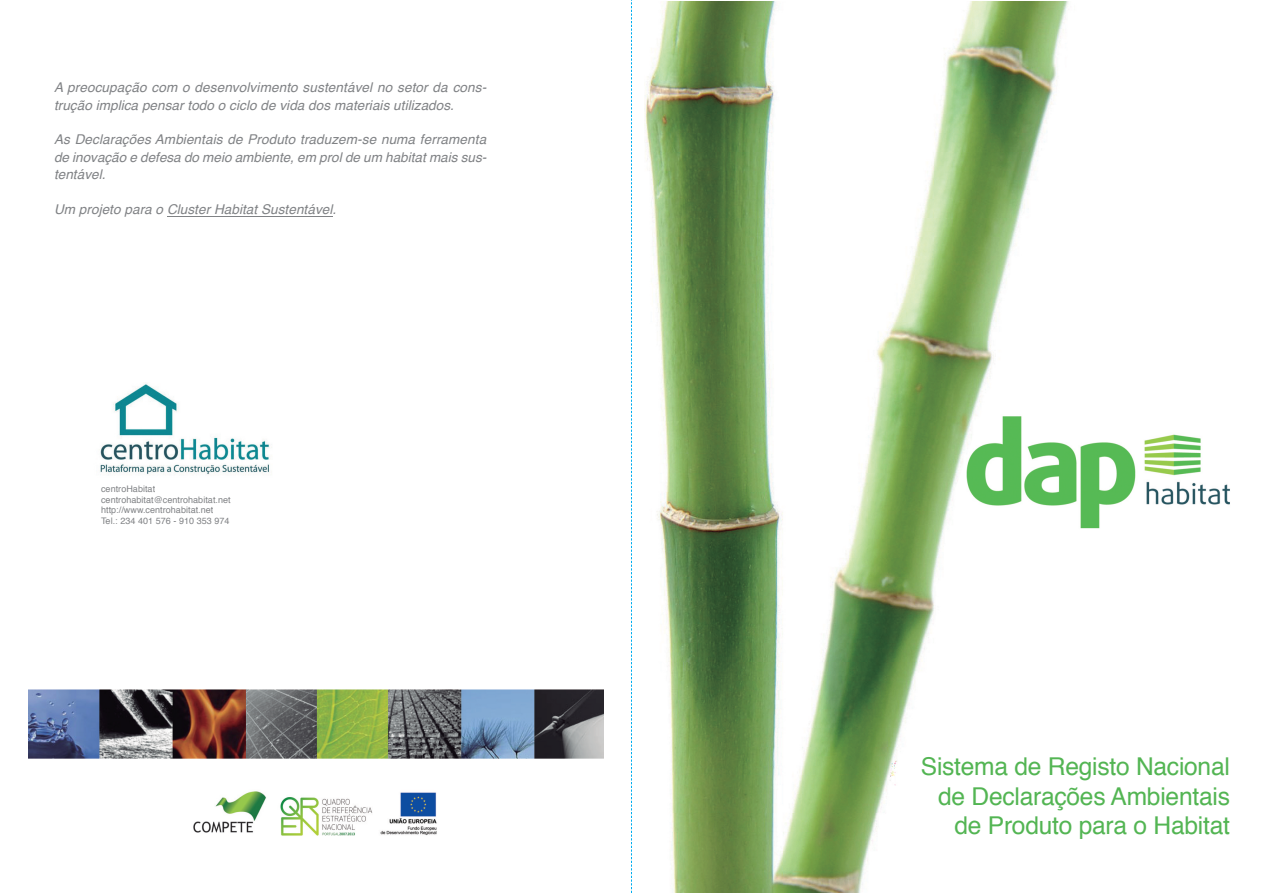
<style>
.page{position:relative;width:1263px;height:893px;background:#fff}
.page>*{position:absolute;margin:0;border:0;box-sizing:border-box;transform-origin:0 0}
.t1{font:24.6px/29.5px "Helvetica";letter-spacing:-.01em;color:#53b553;text-align:right}
.t2{font:italic 13.5px/17.4px "Helvetica";letter-spacing:.005em;color:#808285}
.t3{font:9px/10.8px "Helvetica";letter-spacing:.005em;color:#808285}
</style>
<div class="page">
<img style="left:193px;top:791px;width:244px;height:45px">
<img style="left:645px;top:2px;width:424px;height:890px">
<hr style="left:167px;top:216px;width:165px;height:1px;background:#808285">
<img style="left:29px;top:689px;width:575px;height:69px">
<img style="left:100px;top:383px;width:170px;height:92px">
<svg style="left:631px;top:0;width:1px;height:893px"></svg>
<img style="left:955px;top:412px;width:275px;height:132px">
<p class="t2" style="left:54px;top:80px;width:433px">A preocupação com o desenvolvimento sustentável no setor da cons&shy;trução implica pensar todo o ciclo de vida dos materiais utilizados.</p>
<p class="t2" style="left:54px;top:132px;width:434px;text-align:justify">As Declarações Ambientais de Produto traduzem-se numa ferramenta de inovação e defesa do meio ambiente, em prol de um habitat mais sus&shy;tentável.</p>
<p class="t2" style="left:54px;top:202px;width:284px">Um projeto para o Cluster Habitat Sustentável.</p>
<p class="t3" style="left:101px;top:484px;width:131px">centroHabitat centrohabitat@centrohabitat.net http://www.centrohabitat.net<br>Tel.: 234 401 576 - 910 353 974</p>
<h1 class="t1" style="left:921px;top:754px;width:311px">Sistema de Registo Nacional de Declarações Ambientais de Produto para o Habitat</h1>
</div>
